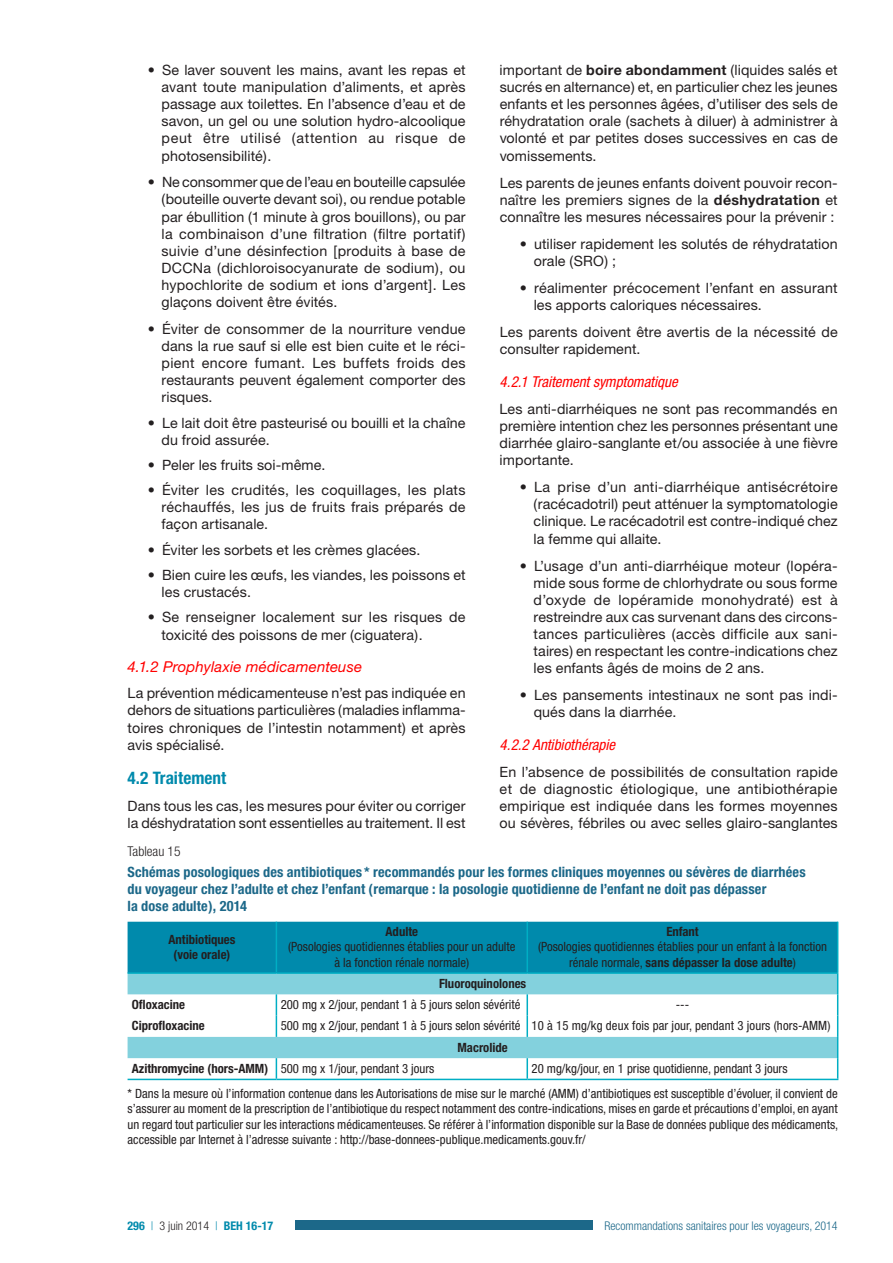
<style>
.page{position:relative;width:893px;height:1263px;background:#fff}
.page>*{position:absolute;margin:0;border:0;box-sizing:border-box;transform-origin:0 0}
.t1{font:700 condensed 17.25px "Helvetica Neue LT Std";color:#008aac}
.t2{font:italic condensed 15px "Helvetica Neue LT Std";letter-spacing:-.005em;color:#f00}
.t3{font:italic 15px "Helvetica Neue LT Std";letter-spacing:.01em;color:#f00}
.t4{font:14.25px/17.1px "Helvetica Neue";letter-spacing:.015em;color:#231f20;text-align:justify}
.t5{font:700 condensed 14.25px/17.1px "Helvetica Neue";letter-spacing:.01em;color:#1c6889}
.t6{font:300 condensed 13.5px "Helvetica Neue";color:#231f20}
.t7{font:condensed 12.75px/15.3px "Helvetica Neue LT Std";color:#231f20;text-align:center}
.t8{font:700 condensed 12.75px/15.3px "Helvetica Neue LT Std";color:#231f20;text-align:center}
.t9{font:300 condensed 12px "Helvetica Neue";color:#1c6889}
.t10{font:700 condensed 12px "Helvetica Neue";color:#008aac}
.s1{font-weight:700}
.s2{font-weight:300}
.s3{font-weight:300;color:#231f20}
</style>
<div class="page">
<div style="left:296px;top:1220px;width:297px;height:10px;background:#1c6889"></div>
<hr style="left:128px;top:1079px;width:148px;height:1px;background:#00aec4">
<hr style="left:276px;top:1079px;width:251px;height:1px;background:#00aec4">
<hr style="left:527px;top:1079px;width:311px;height:1px;background:#00aec4">
<svg style="left:128px;top:922px;width:710px;height:157px"></svg>
<p class="t4" style="left:162px;top:61px;width:306px;text-indent:-14px">• Se laver souvent les mains, avant les repas et avant toute manipulation d’aliments, et après passage aux toilettes. En l’absence d’eau et de savon, un gel ou une solution hydro-alcoolique peut être utilisé (attention au risque de photosensibilité).</p>
<p class="t4" style="left:162px;top:173px;width:306px;text-indent:-14px">• Ne consommer que de l’eau en bouteille capsulée (bouteille ouverte devant soi), ou rendue potable par ébullition (1 minute à gros bouillons), ou par la combinaison d’une filtration (filtre portatif) suivie d’une désinfection [produits à base de DCCN</p>
<p class="t4" style="left:162px;top:259px;width:306px;text-indent:42px">a (dichloroisocyanurate de sodium), ou hypochlorite de sodium et ions d’argent]. Les glaçons doivent être évités.</p>
<p class="t4" style="left:162px;top:320px;width:306px;text-indent:-14px">• Éviter de consommer de la nourriture vendue dans la rue sauf si elle est bien cuite et le réci&shy;pient encore fumant. Les buffets froids des restaurants peuvent également comporter des risques.</p>
<p class="t4" style="left:162px;top:414px;width:306px;text-indent:-14px">• Le lait doit être pasteurisé ou bouilli et la chaîne du froid assurée.</p>
<p class="t4" style="left:148px;top:456px;width:179px">• Peler les fruits soi-même.</p>
<p class="t4" style="left:162px;top:481px;width:305px;text-indent:-14px">• Éviter les crudités, les coquillages, les plats réchauffés, les jus de fruits frais préparés de façon artisanale.</p>
<p class="t4" style="left:148px;top:541px;width:274px">• Éviter les sorbets et les crèmes glacées.</p>
<p class="t4" style="left:162px;top:566px;width:305px;text-indent:-14px">• Bien cuire les œufs, les viandes, les poissons et les crustacés.</p>
<p class="t4" style="left:162px;top:609px;width:305px;text-indent:-14px">• Se renseigner localement sur les risques de toxicité des poissons de mer (ciguatera).</p>
<p class="t3" style="left:128px;top:657px;width:236px">4.1.2 Prophylaxie médicamenteuse</p>
<p class="t4" style="left:128px;top:684px;width:340px">La prévention médicamenteuse n’est pas indiquée en dehors de situations particulières (maladies inflamma&shy;toires chroniques de l’intestin notamment) et après avis spécialisé.</p>
<p class="t1" style="left:128px;top:768px;width:100px">4.2 Traitement</p>
<p class="t4" style="left:128px;top:797px;width:340px">Dans tous les cas, les mesures pour éviter ou corriger la déshydratation sont essentielles au traitement. I l est</p>
<p class="t4" style="left:500px;top:61px;width:340px">important de <span class="s1">boire abondamment</span> (liquides salés et sucrés en alternance) et, en particulier chez les jeunes enfants et les personnes âgées, d’utiliser des sels de réhydratation orale (sachets à diluer) à administrer à volonté et par petites doses successives en cas de vomissements.</p>
<p class="t4" style="left:500px;top:174px;width:340px">Les parents de jeunes enfants doivent pouvoir recon&shy;naître les premiers signes de la <span class="s1">déshydratation</span> et connaître les mesures nécessaires pour la prévenir :</p>
<p class="t4" style="left:534px;top:235px;width:305px;text-indent:-14px">• utiliser rapidement les solutés de réhydratation orale (SRO</p>
<p class="t4" style="left:604px;top:252px;width:13px">) ;</p>
<p class="t4" style="left:534px;top:279px;width:305px;text-indent:-14px">• réalimenter précocement l’enfant en assurant les apports caloriques nécessaires.</p>
<p class="t4" style="left:500px;top:324px;width:339px">Les parents doivent être avertis de la nécessité de consulter rapidement.</p>
<p class="t2" style="left:500px;top:373px;width:179px">4.2.1 Traitement symptomatique</p>
<p class="t4" style="left:500px;top:400px;width:340px">Les anti-diarrhéiques ne sont pas recommandés en première intention chez les personnes présentant une diarrhée glairo-sanglante et/ou associée à une fièvre importante.</p>
<p class="t4" style="left:534px;top:478px;width:306px;text-indent:-14px">• La prise d’un anti-diarrhéique antisécrétoire (racécadotril) peut atténuer la symptomatologie clinique. Le racécadotril est contre-indiqué chez la femme qui allaite.</p>
<p class="t4" style="left:534px;top:557px;width:306px;text-indent:-14px">• L’usage d’un anti-diarrhéique moteur (lopéra&shy;mide sous forme de chlorhydrate ou sous forme d’oxyde de lopéramide monohydraté) est à restreindre aux cas survenant dans des circons&shy;tances particulières (accès difficile aux sani&shy;taires) en respectant les contre-indications chez les enfants âgés de moins de 2 ans.</p>
<p class="t4" style="left:534px;top:686px;width:306px;text-indent:-14px">• Les pansements intestinaux ne sont pas indi&shy;qués dans la diarrhée.</p>
<p class="t2" style="left:500px;top:736px;width:117px">4.2.2 Antibiothérapie</p>
<p class="t4" style="left:500px;top:763px;width:340px">En l’absence de possibilités de consultation rapide et de diagnostic étiologique, une antibiothérapie empirique est indiquée dans les formes moyennes ou sévères, fébriles ou avec selles glairo-sanglantes</p>
<p class="t6" style="left:128px;top:843px;width:54px">Tableau 15</p>
<p class="t5" style="left:128px;top:863px;width:680px">Schémas posologiques des antibiotiques * recommandés pour les formes cliniques moyennes ou sévères de diarrhées du voyageur chez l’adulte et chez l’enfant (remarque : la posologie quotidienne de l’enfant ne doit pas dépasser<br>la dose adulte), 2014</p>
<p class="t8" style="left:168px;top:931px;width:69px">Antibiotiques (voie orale)</p>
<p class="t8" style="left:666px;top:924px;width:34px">Enfant</p>
<p class="t7" style="left:538px;top:939px;width:290px">(Posologies quotidiennes établies pour un enfant à la fonction rénale normale, <span class="s1">sans dépasser la dose adulte</span>)</p>
<p class="t8" style="left:386px;top:924px;width:34px">Adulte</p>
<p class="t7" style="left:288px;top:939px;width:229px">(Posologies quotidiennes établies pour un adulte à la fonction rénale normale)</p>
<p class="t8" style="left:439px;top:975px;width:89px">Fluoroquinolones</p>
<p class="t8" style="left:132px;top:996px;width:55px">Ofloxacine</p>
<p class="t7" style="left:281px;top:996px;width:241px">200 mg x 2/jour, pendant 1 à 5 jours selon sévérité</p>
<p class="t7" style="left:676px;top:996px;width:15px">---</p>
<p class="t8" style="left:132px;top:1018px;width:74px">Ciprofloxacine</p>
<p class="t7" style="left:281px;top:1018px;width:551px">500 mg x 2/jour, pendant 1 à 5 jours selon sévérité 10 à 15 mg/kg deux fois par jour, pendant 3 jours (hors-AMM)</p>
<p class="t8" style="left:457px;top:1039px;width:52px">Macrolide</p>
<p class="t7" style="left:132px;top:1060px;width:304px"><span class="s1">Azithromycine (hors-AMM)</span> 500 mg x 1/jour, pendant 3 jours</p>
<p class="t7" style="left:128px;top:1055px;width:712px;line-height:25.3px;text-align:left;text-indent:404px">20 mg/kg/jour, en 1 prise quotidienne, pendant 3 jours<br>* Dans la mesure où l’information contenue dans les Autorisations de mise sur le marché (AMM) d’antibiotiques est susceptible d’évoluer, il convient de</p>
<p class="t7" style="left:128px;top:1101px;width:712px;text-align:justify">s’assurer au moment de la prescription de l’antibiotique du respect notamment des contre-indications, mises en garde et précautions d’emploi, en ayant un regard tout particulier sur les interactions médicamenteuses. Se référer à l’information disponible sur la Base de données publique des médicaments, accessible par Internet à l’adresse suivante : http://base-donnees-publique.medicaments.gouv.fr/</p>
<p class="t10" style="left:128px;top:1218px;width:147px">296 <span class="s2">|</span> <span class="s3">3 juin 2014</span> <span class="s2">|</span> BEH 16-17</p>
<p class="t9" style="left:604px;top:1219px;width:235px">Recommandations sanitaires pour les voyageurs, 2014</p>
</div>
